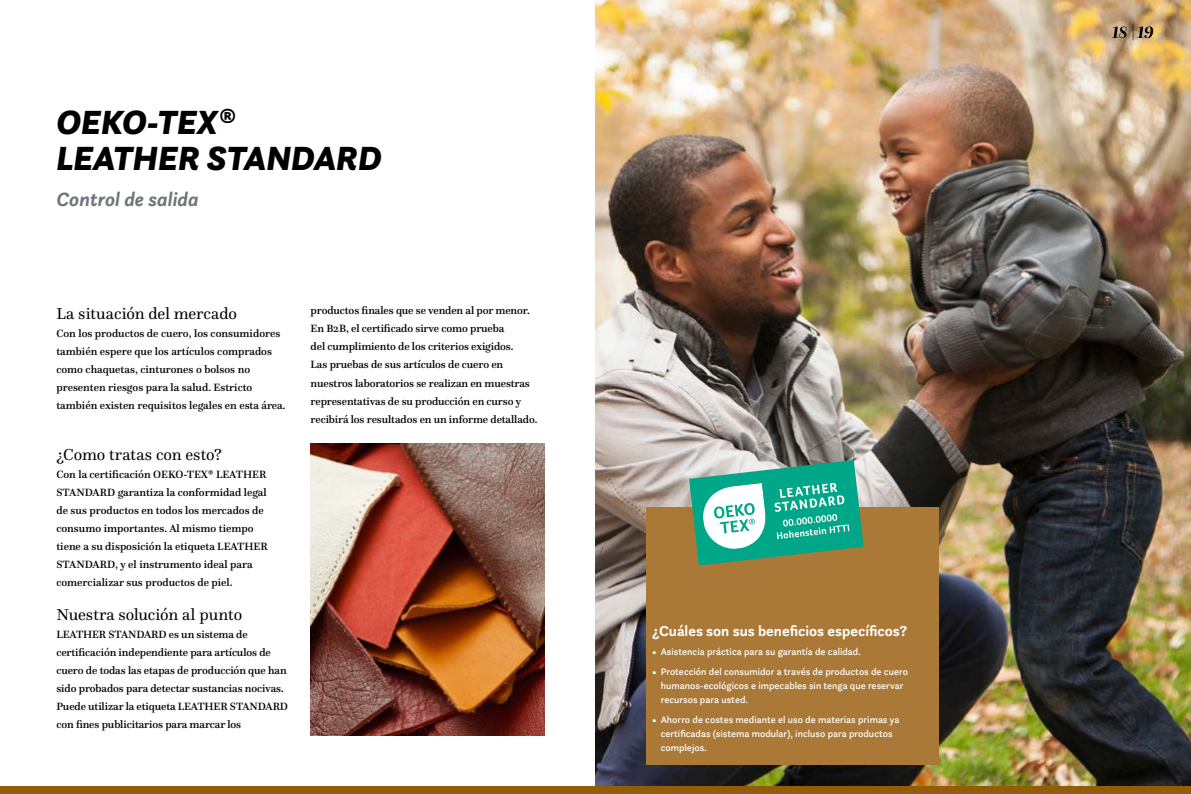
<style>
.page{position:relative;width:1191px;height:794px;background:#fff}
.page>*{position:absolute;margin:0;border:0;box-sizing:border-box;transform-origin:0 0}
.t1{font:italic 900 35px/36px "Questa Sans";color:#000}
.t2{font:italic 700 20px "Questa Sans";color:#70757a}
.t3{font:italic 500 17px "Questa Grande";color:#000}
.t4{font:16.5px "Questa";color:#000}
.t5{font:700 15px "Questa Sans";color:#fff}
.t6{font:500 11px/18px "Questa";letter-spacing:-.01em;color:#000}
.t7{font:500 10px/14px "Questa Sans";color:#fff}
.s1{font-weight:700}
</style>
<div class="page">
<img style="left:595px;top:0;width:596px;height:787px">
<div style="left:0;top:787px;width:1191px;height:7px;background:#935c0a"></div>
<div style="left:646px;top:507px;width:292px;height:258px;background:#aa7938"></div>
<img style="left:311px;top:444px;width:233px;height:292px">
<svg style="left:689px;top:460px;width:174px;height:105px"></svg>
<h1 class="t1" style="left:56px;top:104px;width:327px">OEKO-TEX<span class="s1">®<br></span>LEATHER STANDARD</h1>
<h2 class="t2" style="left:56px;top:186px;width:144px">Control de salida</h2>
<h3 class="t4" style="left:56px;top:303px;width:182px">La situación del mercado</h3>
<p class="t6" style="left:56px;top:324px;width:231px">Con los productos de cuero, los consumidores también espere que los artículos comprados como chaquetas, cinturones o bolsos no presenten riesgos para la salud. Estricto también existen requisitos legales en esta área.</p>
<h3 class="t4" style="left:56px;top:444px;width:167px">¿Como tratas con esto?</h3>
<p class="t6" style="left:56px;top:465px;width:213px">Con la certificación OEKO-TEX® LEATHER STANDARD garantiza la conformidad legal de sus productos en todos los mercados de consumo importantes. Al mismo tiempo tiene a su disposición la etiqueta LEATHER STANDARD, y el instrumento ideal para comercializar sus productos de piel.</p>
<h3 class="t4" style="left:56px;top:604px;width:187px">Nuestra solución al punto</h3>
<p class="t6" style="left:56px;top:625px;width:233px">LEATHER STANDARD es un sistema de certificación independiente para artículos de cuero de todas las etapas de producción que han sido probados para detectar sustancias nocivas.<br>Puede utilizar la etiqueta LEATHER STANDARD con fines publicitarios para marcar los</p>
<p class="t6" style="left:311px;top:302px;width:228px">productos finales que se venden al por menor.<br>En B2B, el certificado sirve como prueba<br>del cumplimiento de los criterios exigidos.<br>Las pruebas de sus artículos de cuero en nuestros laboratorios se realizan en muestras representativas de su producción en curso y recibirá los resultados en un informe detallado.</p>
<h3 class="t5" style="left:652px;top:621px;width:256px">¿Cuáles son sus beneficios específicos?</h3>
<p class="t7" style="left:652px;top:645px;width:210px">• Asistencia práctica para su garantía de calidad.</p>
<p class="t7" style="left:660px;top:664px;width:249px;text-indent:-8px">• Protección del consumidor a través de productos de cuero humanos-ecológicos e impecables sin tenga que reservar recursos para usted.</p>
<p class="t7" style="left:660px;top:712px;width:240px;text-indent:-8px">• Ahorro de costes mediante el uso de materias primas ya certificadas (sistema modular), incluso para productos complejos.</p>
<h3 class="t3" style="left:1112px;top:22px;width:43px">18 |19</h3>
</div>
